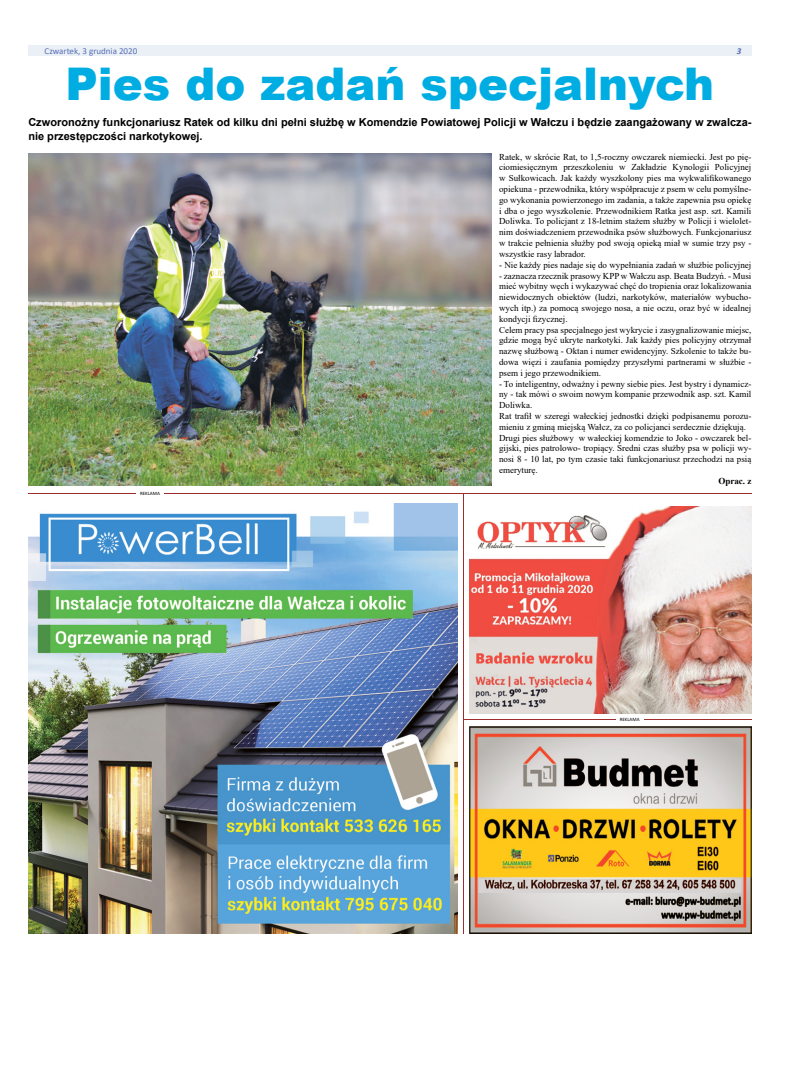
<style>
.page{position:relative;width:794px;height:1092px;background:#fff}
.page>*{position:absolute;margin:0;border:0;box-sizing:border-box;transform-origin:0 0}
.t1{font:900 45px "Arial";color:#00ade2}
.t2{font:700 11px/13.2px "Arial";color:#000}
.t3{font:9px/10.8px "Times New Roman";color:#000}
.t4{font:9px "Calibri";color:#5570b6}
.t5{font:700 9px "Times New Roman";color:#000}
.t6{font:italic 700 9px "Calibri";color:#5570b6}
.t7{font:5px "Calibri";color:#000}
</style>
<div class="page">
<div style="left:28px;top:45px;width:723px;height:11px;background:#ebeff6"></div>
<img style="left:469px;top:726px;width:282px;height:207px">
<hr style="left:463px;top:493px;width:1px;height:440px;background:#9e2e2d">
<hr style="left:463px;top:719px;width:288px;height:1px;background:#9e2e2d">
<hr style="left:616px;top:717px;width:27px;height:4px;background:#fff">
<hr style="left:28px;top:492px;width:723px;height:1px;background:#9e2e2d">
<img style="left:28px;top:153px;width:463px;height:332px">
<img style="left:469px;top:506px;width:282px;height:207px">
<img style="left:28px;top:504px;width:429px;height:429px">
<hr style="left:136px;top:491px;width:28px;height:4px;background:#fff">
<p class="t4" style="left:45px;top:44px;width:94px">Czwartek, 3 grudnia 2020</p>
<p class="t6" style="left:736px;top:44px;width:6px">3</p>
<h1 class="t1" style="left:65px;top:51px;width:650px">Pies do zadań specjalnych</h1>
<p class="t2" style="left:28px;top:116px;width:724px">Czworonożny funkcjonariusz Ratek od kilku dni pełni służbę w Komendzie Powiatowej Policji w Wałczu i będzie zaangażowany w zwalcza&shy;nie przestępczości narkotykowej.</p>
<p class="t3" style="left:499px;top:151px;width:254px;text-align:justify">Ratek, w skrócie Rat, to 1,5-roczny owczarek niemiecki. Jest po pię&shy;ciomiesięcznym przeszkoleniu w Zakładzie Kynologii Policyjnej w Sułkowicach. Jak każdy wyszkolony pies ma wykwalifikowanego opiekuna - przewodnika, który współpracuje z psem w celu pomyślne&shy;go wykonania powierzonego im zadania, a także zapewnia psu opiekę i dba o jego wyszkolenie. Przewodnikiem Ratka jest asp. szt. Kamili Doliwka. To policjant z 18-letnim stażem służby w Policji i wielolet&shy;nim doświadczeniem przewodnika psów służbowych. Funkcjonariusz w trakcie pełnienia służby pod swoją opieką miał w sumie trzy psy - wszystkie rasy labrador.</p>
<p class="t3" style="left:499px;top:259px;width:254px">- Nie każdy pies nadaje się do wypełniania zadań w służbie policyjnej</p>
<p class="t3" style="left:499px;top:270px;width:254px">- zaznacza rzecznik prasowy KPP w Wałczu asp. Beata Budzyń. - Musi mieć wybitny węch i wykazywać chęć do tropienia oraz lokalizowania niewidocznych obiektów (ludzi, narkotyków, materiałów wybucho&shy;wych itp.) za pomocą swojego nosa, a nie oczu, oraz być w idealnej kondycji fizycznej.<br>Celem pracy psa specjalnego jest wykrycie i zasygnalizowanie miejsc, gdzie mogą być ukryte narkotyki. Jak każdy pies policyjny otrzymał nazwę służbową - Oktan i numer ewidencyjny. Szkolenie to także bu&shy;dowa więzi i zaufania pomiędzy przyszłymi partnerami w służbie - psem i jego przewodnikiem.</p>
<p class="t3" style="left:499px;top:378px;width:254px">- To inteligentny, odważny i pewny siebie pies. Jest bystry i dynamicz&shy;ny - tak mówi o swoim nowym kompanie przewodnik asp. szt. Kamil Doliwka.<br>Rat trafił w szeregi wałeckiej jednostki dzięki podpisanemu porozu&shy;mieniu z gminą miejską Wałcz, za co policjanci serdecznie dziękują.<br>Drugi pies służbowy w wałeckiej komendzie to Joko - owczarek bel&shy;gijski, pies patrolowo- tropiący. Średni czas służby psa w policji wy&shy;nosi 8 - 10 lat, po tym czasie taki funkcjonariusz przechodzi na psią emeryturę.</p>
<p class="t5" style="left:718px;top:474px;width:34px">Oprac. z</p>
<p class="t7" style="left:140px;top:489px;width:21px">REKLAMA</p>
<p class="t7" style="left:620px;top:715px;width:21px">REKLAMA</p>
</div>
